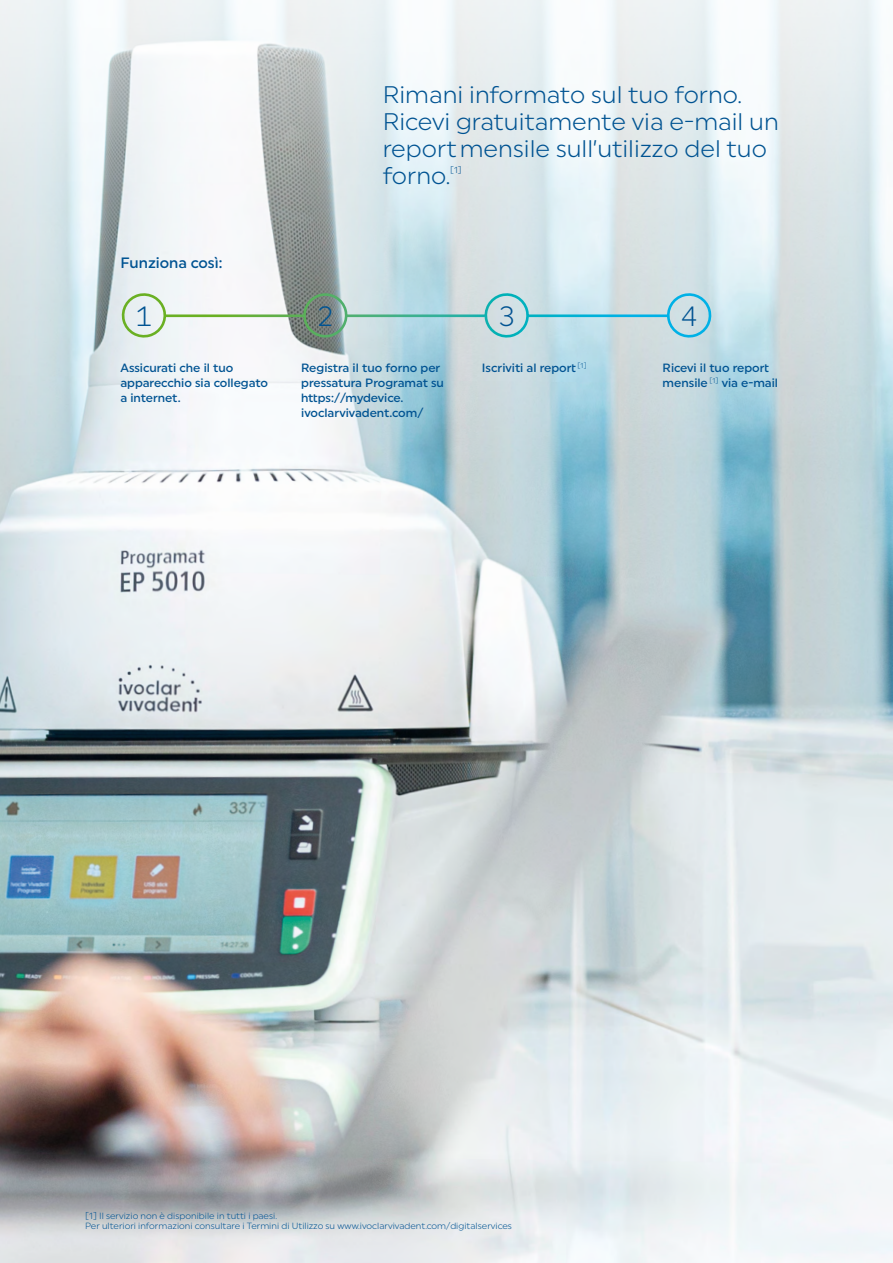
<style>
.page{position:relative;width:893px;height:1263px;background:#fff}
.page>*{position:absolute;margin:0;border:0;box-sizing:border-box;transform-origin:0 0}
.t1{font:27.9px "Uniform Pro Lgt";color:#005392}
.HL_1_24pt{font:24px/27px "Uniform Pro Lgt";color:#005392}
.t2{font:500 15px "Uniform Pro";color:#005392}
.t3{font:500 12px/15px "Uniform Pro";color:#005392}
.HL_1_24pt-2{font:9px "Uniform Pro Lgt";color:#005392}
.HL_1_24pt-3{font:8.7px "Uniform Pro Lgt";color:#005392}
</style>
<div class="page">
<img style="left:0;top:0;width:893px;height:1263px">
<svg style="left:121px;top:291px;width:593px;height:49px"></svg>
<p class="HL_1_24pt" style="left:383px;top:81px;width:398px">Rimani informato sul tuo forno.<br>Ricevi gratuitamente via e-mail un reportmensile sull’utilizzo del tuo forno.</p>
<p class="HL_1_24pt-3" style="left:450px;top:165px;width:13px">[1]</p>
<p class="t2" style="left:120px;top:254px;width:103px">Funziona così:</p>
<p class="t1" style="left:136px;top:300px;width:18px">1</p>
<p class="t1" style="left:317px;top:300px;width:18px">2</p>
<p class="t1" style="left:498px;top:300px;width:18px">3</p>
<p class="t1" style="left:681px;top:300px;width:18px">4</p>
<p class="t3" style="left:120px;top:360px;width:149px">Assicurati che il tuo apparecchio sia collegato a internet.</p>
<p class="t3" style="left:301px;top:360px;width:144px">Registra il tuo forno per pressatura Programat su https://mydevice. ivoclarvivadent.com/</p>
<p class="t3" style="left:482px;top:360px;width:106px">Iscriviti al report <sup>[1]</sup></p>
<p class="t3" style="left:663px;top:360px;width:117px">Ricevi il tuo report mensile <sup>[1]</sup> via e-mail</p>
<p class="HL_1_24pt-2" style="left:85px;top:1210px;width:194px">[1] Il servizio non è disponibile in tutti i paesi.</p>
<p class="HL_1_24pt-2" style="left:85px;top:1221px;width:428px">Per ulteriori informazioni consultare i Termini di Utilizzo su www.ivoclarvivadent.com/digitalservices</p>
</div>
